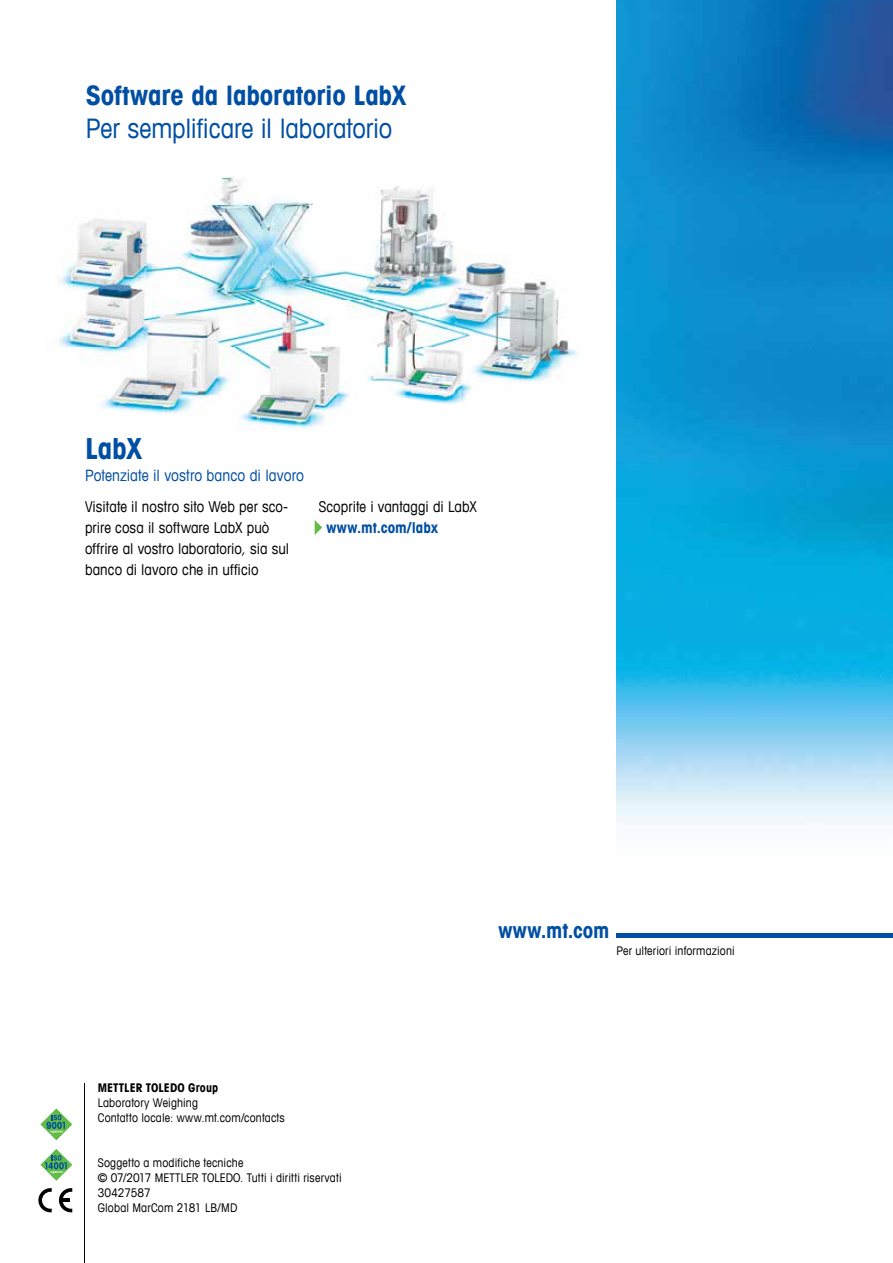
<style>
.page{position:relative;width:893px;height:1263px;background:#fff}
.page>*{position:absolute;margin:0;border:0;box-sizing:border-box;transform-origin:0 0}
.t1{font:700 condensed 29.1px "Avant Garde Com";color:#004fa3}
.t2{font:condensed 27px "Avant Garde Com";letter-spacing:-.005em;color:#004fa3}
.t3{font:700 condensed 27px "Avant Garde Com";letter-spacing:-.005em;color:#004fa3}
.t4{font:700 condensed 21px "Avant Garde Com";letter-spacing:.01em;color:#004fa3}
.t5{font:condensed 15.75px "Avant Garde Com";color:#004fa3}
.t6{font:condensed 15px/21px "Avant Garde Com";letter-spacing:.005em;color:#000}
.t7{font:700 condensed 15px "Avant Garde Com";color:#004fa3}
.t8{font:condensed 12px/15px "Avant Garde Com";letter-spacing:.015em;color:#000}
.t9{font:700 condensed 12px "Avant Garde Com";letter-spacing:.005em;color:#000}
</style>
<div class="page">
<div style="left:617px;top:933px;width:276px;height:5px;background:#004fa3"></div>
<img style="left:617px;top:0;width:276px;height:825px">
<svg style="left:315px;top:520px;width:7px;height:15px"></svg>
<img style="left:58px;top:177px;width:520px;height:252px">
<hr style="left:84px;top:1083px;width:1px;height:180px;background:#000">
<svg style="left:40px;top:1149px;width:32px;height:32px"></svg>
<svg style="left:40px;top:1108px;width:32px;height:32px"></svg>
<svg style="left:38px;top:1188px;width:14px;height:24px"></svg>
<svg style="left:59px;top:1188px;width:13px;height:24px"></svg>
<h2 class="t3" style="left:86px;top:78px;width:322px">Software da laboratorio LabX</h2>
<h2 class="t2" style="left:86px;top:111px;width:308px">Per semplificare il laboratorio</h2>
<h1 class="t1" style="left:85px;top:430px;width:59px">LabX</h1>
<h3 class="t5" style="left:85px;top:465px;width:220px">Potenziate il vostro banco di lavoro</h3>
<p class="t6" style="left:85px;top:496px;width:206px">Visitate il nostro sito Web per sco&shy;prire cosa il software LabX può offrire al vostro laboratorio, sia sul banco di lavoro che in ufficio</p>
<p class="t6" style="left:319px;top:496px;width:160px">Scoprite i vantaggi di LabX</p>
<p class="t7" style="left:326px;top:518px;width:113px">www.mt.com/labx</p>
<p class="t9" style="left:98px;top:1080px;width:122px">METTLER TOLEDO Group</p>
<p class="t8" style="left:98px;top:1095px;width:189px">Laboratory Weighing<br>Contatto locale: www.mt.com/contacts</p>
<p class="t8" style="left:98px;top:1155px;width:245px">Soggetto a modifiche tecniche<br>© 07/2017 METTLER TOLEDO. Tutti i diritti riservati<br>30427587<br>Global MarCom 2181 LB/MD</p>
<h3 class="t4" style="left:498px;top:917px;width:113px">www.mt.com</h3>
<p class="t8" style="left:617px;top:943px;width:120px">Per ulteriori informazioni</p>
</div>
